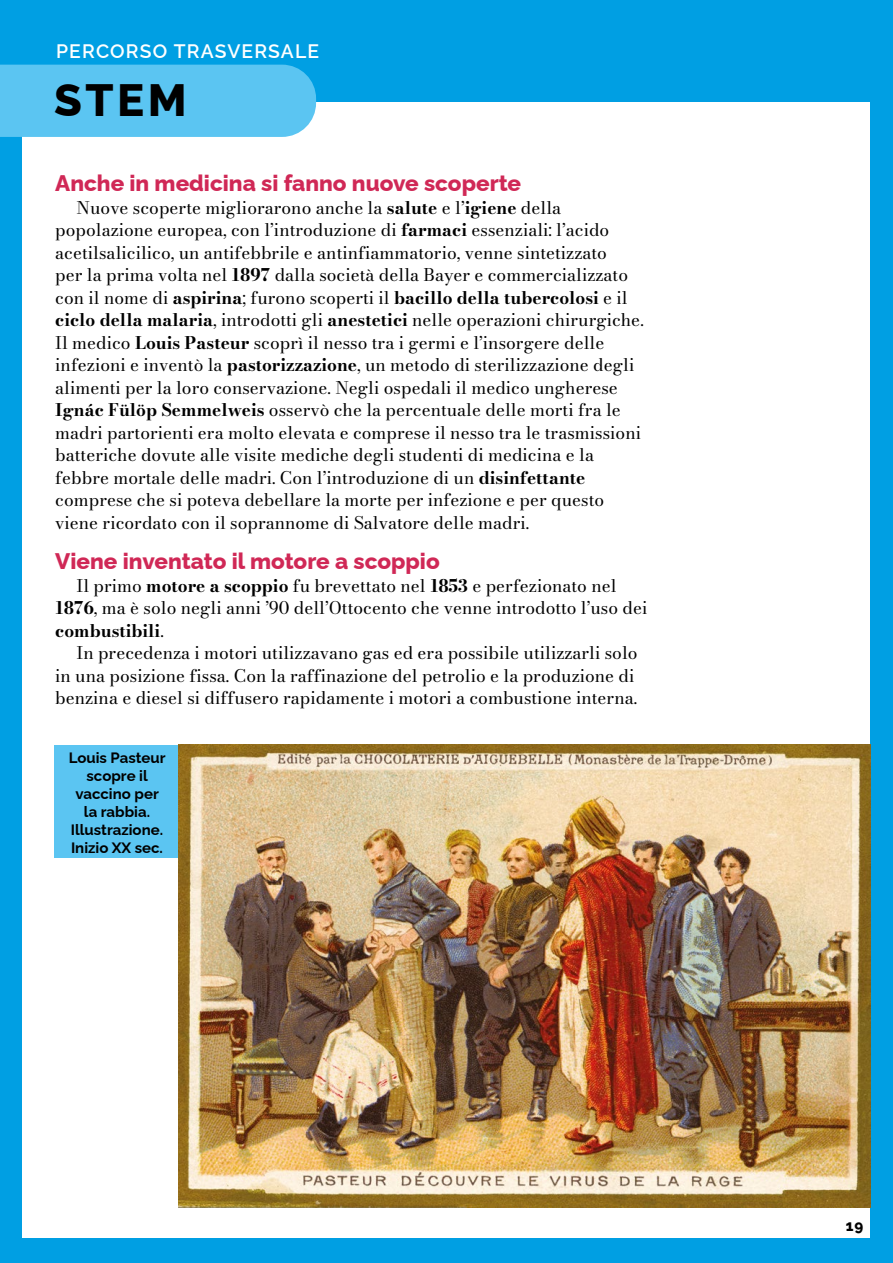
<style>
.page{position:relative;width:893px;height:1263px;background:#009fe3}
.page>*{position:absolute;margin:0;border:0;box-sizing:border-box;transform-origin:0 0}
.t1{font:800 45.3px "Raleway";color:#000}
.t2{font:800 22.5px "Raleway";color:#d02856}
.t3{font:600 19.5px "Raleway";letter-spacing:.06em;color:#fff}
.t4{font:17.25px/22.5px "Bodoni Moda 9 pt";color:#000}
.t5{font:700 15px/18px "Raleway";color:#000;text-align:center}
.t6{font:800 15px "Raleway";color:#000}
.s1{font-weight:700}
</style>
<div class="page">
<div style="left:23px;top:102px;width:847px;height:1136px;background:#fff"></div>
<div style="left:0;top:65px;width:316px;height:72px;background:#5bc5f2"></div>
<div style="left:54px;top:745px;width:126px;height:112px;background:#5bc5f2"></div>
<img style="left:179px;top:745px;width:692px;height:462px">
<p class="t3" style="left:56px;top:36px;width:265px">PERCORSO TRASVERSALE</p>
<h1 class="t1" style="left:54px;top:64px;width:134px">STEM</h1>
<h2 class="t2" style="left:55px;top:165px;width:467px">Anche in medicina si fanno nuove scoperte</h2>
<p class="t4" style="left:55px;top:196px;width:590px;text-indent:21px">Nuove scoperte migliorarono anche la <span class="s1">salute</span> e l’<span class="s1">igiene</span> della popolazione europea, con l’introduzione di <span class="s1">farmaci</span> essenziali: l’acido acetilsalicilico, un antifebbrile e antinfiammatorio, venne sintetizzato<br>per la prima volta nel <span class="s1">1897</span> dalla società della Bayer e commercializzato con il nome di <span class="s1">aspirina</span>; furono scoperti il <span class="s1">bacillo della tubercolosi</span> e il <span class="s1">ciclo della malaria</span>, introdotti gli <span class="s1">anestetici</span> nelle operazioni chirurgiche.<br>Il medico <span class="s1">Louis Pasteur</span> scoprì il nesso tra i germi e l’insorgere delle infezioni e inventò la <span class="s1">pastorizzazione</span>, un metodo di sterilizzazione degli alimenti per la loro conservazione. Negli ospedali il medico ungherese <span class="s1">Ignác Fülöp Semmelweis</span> osservò che la percentuale delle morti fra le madri partorienti era molto elevata e comprese il nesso tra le trasmissioni batteriche dovute alle visite mediche degli studenti di medicina e la febbre mortale delle madri. Con l’introduzione di un <span class="s1">disinfettante </span>comprese che si poteva debellare la morte per infezione e per questo viene ricordato con il soprannome di Salvatore delle madri.</p>
<h2 class="t2" style="left:55px;top:543px;width:386px">Viene inventato il motore a scoppio</h2>
<p class="t4" style="left:55px;top:574px;width:594px;text-indent:21px">Il primo <span class="s1">motore a scoppio</span> fu brevettato nel <span class="s1">1853</span> e perfezionato nel<br><span class="s1">1876</span>, ma è solo negli anni ’90 dell’Ottocento che venne introdotto l’uso dei <span class="s1">combustibili</span>.</p>
<p class="t4" style="left:55px;top:642px;width:584px;text-indent:21px">In precedenza i motori utilizzavano gas ed era possibile utilizzarli solo in una posizione fissa. Con la raffinazione del petrolio e la produzione di benzina e diesel si diffusero rapidamente i motori a combustione interna.</p>
<p class="t5" style="left:69px;top:747px;width:98px">Louis Pasteur scopre il vaccino per la rabbia.<br>Illustrazione.<br>Inizio XX sec.</p>
<p class="t6" style="left:846px;top:1213px;width:19px">19</p>
</div>
